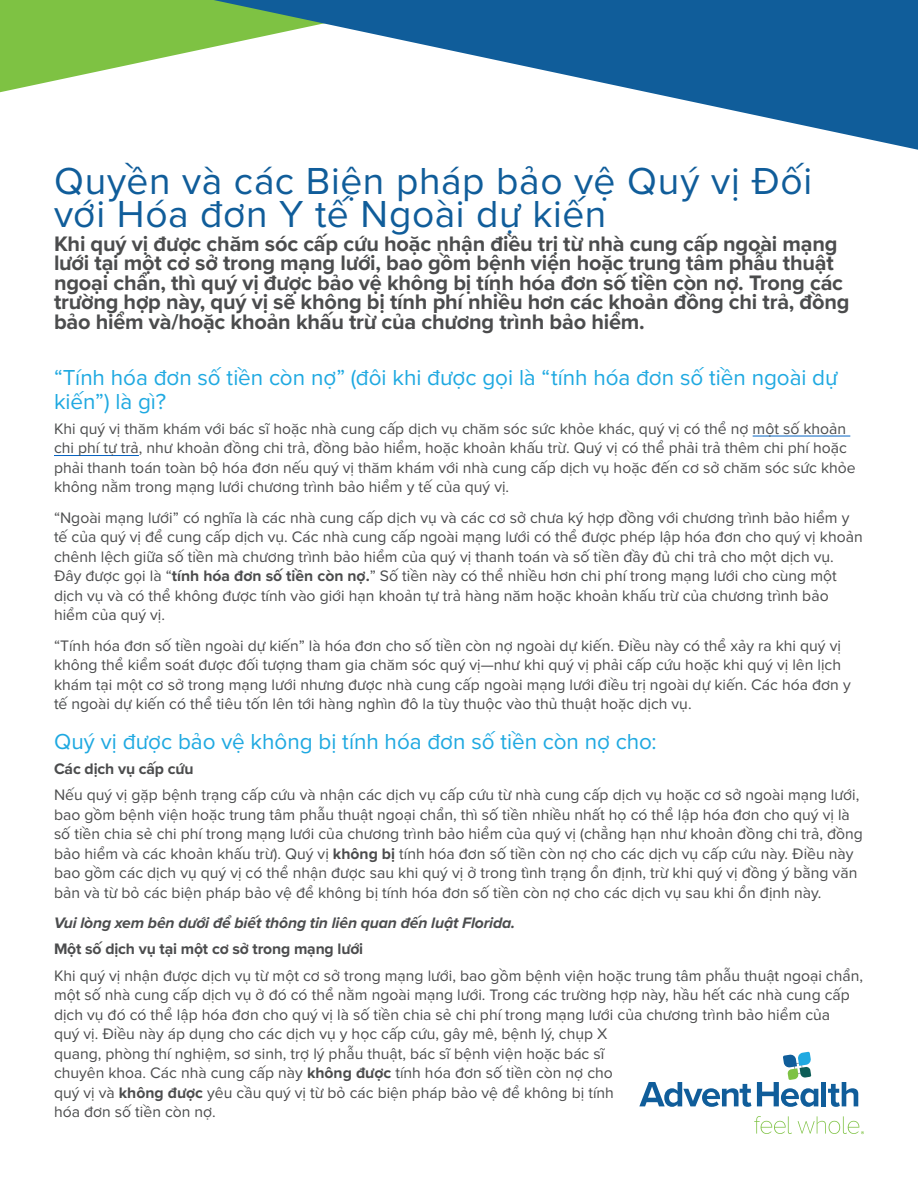
<style>
.page{position:relative;width:918px;height:1188px;background:#fff}
.page>*{position:absolute;margin:0;border:0;box-sizing:border-box;transform-origin:0 0}
.Brochure_Title{font:39px/33px "Proxima Nova";letter-spacing:.015em;color:#105d9a}
.Subhead1_Title_Case{font:22.5px/24px "Proxima Nova";color:#1fa9e1}
.Subsubhead{font:700 21.75px/19.5px "Proxima Nova";letter-spacing:-.01em;color:#4b4c4d}
.body{font:15.75px/19.5px "Proxima Nova";color:#4b4c4d}
.Subsubhead-2{font:italic 700 15.75px "Proxima Nova";letter-spacing:-.01em;color:#4b4c4d}
.Subsubhead-3{font:700 15.75px "Proxima Nova";letter-spacing:-.01em;color:#4b4c4d}
.s1{font-weight:700}
</style>
<div class="page">
<svg style="left:0;top:0;width:157px;height:93px;fill:#7ec243"></svg>
<svg style="left:157px;top:0;width:761px;height:150px"></svg>
<hr style="left:753px;top:436px;width:97px;height:1px;background:#0562c1">
<hr style="left:54px;top:455px;width:85px;height:1px;background:#0562c1">
<svg style="left:639px;top:1082px;width:112px;height:25px"></svg>
<hr style="left:822px;top:1082px;width:4px;height:24px;background:#105d9a">
<svg style="left:828px;top:1082px;width:30px;height:25px"></svg>
<svg style="left:757px;top:1052px;width:61px;height:55px"></svg>
<svg style="left:754px;top:1116px;width:38px;height:18px"></svg>
<svg style="left:798px;top:1116px;width:66px;height:18px"></svg>
<p class="Brochure_Title" style="left:54px;top:163px;width:760px">Quyền và các Biện pháp bảo vệ Quý vị Đối với Hóa đơn Y tế Ngoài dự kiến</p>
<p class="Subsubhead" style="left:54px;top:233px;width:797px">Khi quý vị được chăm sóc cấp cứu hoặc nhận điều trị từ nhà cung cấp ngoài mạng lưới tại một cơ sở trong mạng lưới, bao gồm bệnh viện hoặc trung tâm phẫu thuật ngoại chẩn, thì quý vị được bảo vệ không bị tính hóa đơn số tiền còn nợ. Trong các trường hợp này, quý vị sẽ không bị tính phí nhiều hơn các khoản đồng chi trả, đồng bảo hiểm và/hoặc khoản khấu trừ của chương trình bảo hiểm.</p>
<p class="Subhead1_Title_Case" style="left:54px;top:365px;width:785px">“Tính hóa đơn số tiền còn nợ” (đôi khi được gọi là “tính hóa đơn số tiền ngoài dự kiến”) là gì?</p>
<p class="body" style="left:54px;top:418px;width:803px">Khi quý vị thăm khám với bác sĩ hoặc nhà cung cấp dịch vụ chăm sóc sức khỏe khác, quý vị có thể nợ một số khoản chi phí tự trả, như khoản đồng chi trả, đồng bảo hiểm, hoặc khoản khấu trừ. Quý vị có thể phải trả thêm chi phí hoặc phải thanh toán toàn bộ hóa đơn nếu quý vị thăm khám với nhà cung cấp dịch vụ hoặc đến cơ sở chăm sóc sức khỏe không nằm trong mạng lưới chương trình bảo hiểm y tế của quý vị.</p>
<p class="body" style="left:54px;top:507px;width:810px">“Ngoài mạng lưới” có nghĩa là các nhà cung cấp dịch vụ và các cơ sở chưa ký hợp đồng với chương trình bảo hiểm y tế của quý vị để cung cấp dịch vụ. Các nhà cung cấp ngoài mạng lưới có thể được phép lập hóa đơn cho quý vị khoản chênh lệch giữa số tiền mà chương trình bảo hiểm của quý vị thanh toán và số tiền đầy đủ chi trả cho một dịch vụ.<br>Đây được gọi là “<span class="s1">tính hóa đơn số tiền còn nợ.</span>” Số tiền này có thể nhiều hơn chi phí trong mạng lưới cho cùng một dịch vụ và có thể không được tính vào giới hạn khoản tự trả hàng năm hoặc khoản khấu trừ của chương trình bảo hiểm của quý vị.</p>
<p class="body" style="left:54px;top:635px;width:798px">“Tính hóa đơn số tiền ngoài dự kiến” là hóa đơn cho số tiền còn nợ ngoài dự kiến. Điều này có thể xảy ra khi quý vị không thể kiểm soát được đối tượng tham gia chăm sóc quý vị—như khi quý vị phải cấp cứu hoặc khi quý vị lên lịch khám tại một cơ sở trong mạng lưới nhưng được nhà cung cấp ngoài mạng lưới điều trị ngoài dự kiến. Các hóa đơn y tế ngoài dự kiến có thể tiêu tốn lên tới hàng nghìn đô la tùy thuộc vào thủ thuật hoặc dịch vụ.</p>
<p class="Subhead1_Title_Case" style="left:54px;top:729px;width:604px">Quý vị được bảo vệ không bị tính hóa đơn số tiền còn nợ cho:</p>
<p class="Subsubhead-3" style="left:54px;top:757px;width:141px">Các dịch vụ cấp cứu</p>
<p class="body" style="left:54px;top:785px;width:810px">Nếu quý vị gặp bệnh trạng cấp cứu và nhận các dịch vụ cấp cứu từ nhà cung cấp dịch vụ hoặc cơ sở ngoài mạng lưới, bao gồm bệnh viện hoặc trung tâm phẫu thuật ngoại chẩn, thì số tiền nhiều nhất họ có thể lập hóa đơn cho quý vị là số tiền chia sẻ chi phí trong mạng lưới của chương trình bảo hiểm của quý vị (chẳng hạn như khoản đồng chi trả, đồng bảo hiểm và các khoản khấu trừ). Quý vị <span class="s1">không bị</span> tính hóa đơn số tiền còn nợ cho các dịch vụ cấp cứu này. Điều này bao gồm các dịch vụ quý vị có thể nhận được sau khi quý vị ở trong tình trạng ổn định, trừ khi quý vị đồng ý bằng văn bản và từ bỏ các biện pháp bảo vệ để không bị tính hóa đơn số tiền còn nợ cho các dịch vụ sau khi ổn định này.</p>
<p class="Subsubhead-2" style="left:54px;top:911px;width:463px">Vui lòng xem bên dưới để biết thông tin liên quan đến luật Florida.</p>
<p class="Subsubhead-3" style="left:54px;top:937px;width:311px">Một số dịch vụ tại một cơ sở trong mạng lưới</p>
<p class="body" style="left:54px;top:965px;width:811px">Khi quý vị nhận được dịch vụ từ một cơ sở trong mạng lưới, bao gồm bệnh viện hoặc trung tâm phẫu thuật ngoại chẩn, một số nhà cung cấp dịch vụ ở đó có thể nằm ngoài mạng lưới. Trong các trường hợp này, hầu hết các nhà cung cấp dịch vụ đó có thể lập hóa đơn cho quý vị là số tiền chia sẻ chi phí trong mạng lưới của chương trình bảo hiểm của<br>quý vị. Điều này áp dụng cho các dịch vụ y học cấp cứu, gây mê, bệnh lý, chụp X<br>quang, phòng thí nghiệm, sơ sinh, trợ lý phẫu thuật, bác sĩ bệnh viện hoặc bác sĩ<br>chuyên khoa. Các nhà cung cấp này <span class="s1">không được</span> tính hóa đơn số tiền còn nợ cho<br>quý vị và <span class="s1">không được</span> yêu cầu quý vị từ bỏ các biện pháp bảo vệ để không bị tính<br>hóa đơn số tiền còn nợ.</p>
</div>
